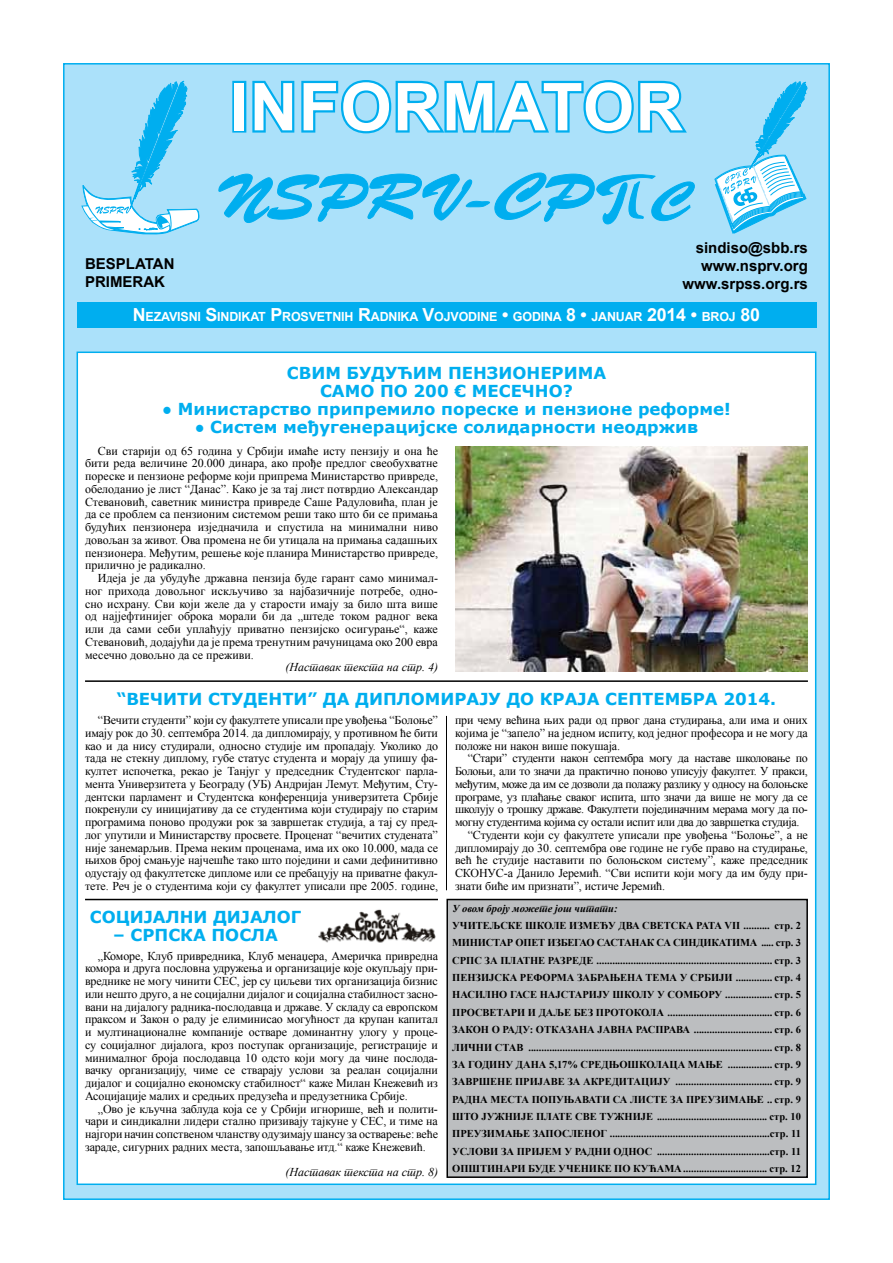
<style>
.page{position:relative;width:893px;height:1263px;background:#fff}
.page>*{position:absolute;margin:0;border:0;box-sizing:border-box;transform-origin:0 0}
.t1{font:700 66px "Arial";letter-spacing:.02em;color:#fff}
.t2{font:700 16.5px/18px "Verdana";color:#00aeef;text-align:center}
.t3{font:700 15px/18px "Arial";color:#000}
.t4{font:700 12.6px "Arial";letter-spacing:-.015em;color:#fff}
.t5{font:12px/12.8px "Times New Roman";letter-spacing:-.01em;color:#000;text-align:justify}
.t6{font:12px "Times New Roman";letter-spacing:-.03em;color:#000}
.t7{font:italic 12px "Times New Roman";color:#000}
.t8{font:700 10.5px/17.4px "Times New Roman";color:#000;text-align:justify}
.t9{font:italic 700 10.5px "Times New Roman";color:#000}
.s1{font-size:18px}
</style>
<div class="page">
<div style="left:63px;top:63px;width:767px;height:1137px;background:#abe1fa;border:2px solid #00aeef"></div>
<div style="left:77px;top:351px;width:739px;height:834px;background:#fff;border:2px solid #00aeef"></div>
<svg style="left:218px;top:173px;width:477px;height:51px"></svg>
<svg style="left:82px;top:80px;width:117px;height:154px"></svg>
<div style="left:232px;top:81px;width:14px;height:52px;border:4px solid #00aeef"></div>
<svg style="left:250px;top:63px;width:441px;height:71px"></svg>
<div style="left:77px;top:302px;width:739px;height:25px;background:#00aeef"></div>
<svg style="left:714px;top:81px;width:93px;height:153px"></svg>
<hr style="left:85px;top:680px;width:723px;height:2px;background:#000">
<hr style="left:446px;top:716px;width:1px;height:174px;background:#000">
<div style="left:447px;top:899px;width:360px;height:278px;background:#bcbec0"></div>
<div style="left:446px;top:899px;width:362px;height:279px;border:2px solid #000"></div>
<img style="left:455px;top:446px;width:353px;height:226px">
<img style="left:318px;top:909px;width:118px;height:34px">
<hr style="left:85px;top:899px;width:353px;height:1px;background:#000">
<p class="t3" style="left:85px;top:255px;width:91px">BESPLATAN<br>PRIMERAK</p>
<h1 class="t1" style="left:230px;top:64px;width:455px">INFORMATOR</h1>
<p class="t3" style="left:683px;top:239px;width:127px;text-align:right">sindiso@sbb.rs www.nsprv.org www.srpss.org.rs</p>
<p class="t4" style="left:133px;top:308px;width:629px"><span class="s1">N</span>EZAVISNI <span class="s1">S</span>INDIKAT <span class="s1">P</span>ROSVETNIH <span class="s1">R</span>ADNIKA <span class="s1">V</span>OJVODINE <span class="s1">•</span> GODINA <span class="s1">8</span> <span class="s1">•</span> JANUAR <span class="s1">2014</span> <span class="s1">•</span> BROJ <span class="s1">80</span></p>
<h2 class="t2" style="left:287px;top:363px;width:321px">СВИМ БУДУЋИМ ПЕНЗИОНЕРИМА<br>САМО ПО 200 € МЕСЕЧНО?</h2>
<h2 class="t2" style="left:162px;top:399px;width:570px">● Министарство припремило пореске и пензионе реформе!</h2>
<h2 class="t2" style="left:195px;top:417px;width:505px">● Систем међугенерацијске солидарности неодржив</h2>
<p class="t5" style="left:85px;top:444px;width:354px;text-indent:13px">Сви старији од 65 година у Србији имаће исту пензију и она ће бити реда величине 20.000 динара, ако прође предлог свеобухватне пореске и пензионе реформе који припрема Министарство привреде, обелоданио је лист “Данас”. Како је за тај лист потврдио Александар Стевановић, саветник министра привреде Саше Радуловића, план је да се проблем са пензионим системом реши тако што би се примања будућих пензионера изједначила и спустила на минимални ниво довољан за живот. Ова промена не би утицала на примања садашњих пензионера. Међутим, решење које планира Министарство привреде, прилично је радикално.</p>
<p class="t5" style="left:85px;top:571px;width:354px;text-indent:13px">Идеја је да убудуће државна пензија буде гарант само минимал&shy;ног прихода довољног искључиво за најбазичније потребе, одно&shy;сно исхрану. Сви који желе да у старости имају за било шта више од најјефтинијег оброка морали би да „штеде током радног века или да сами себи уплаћују приватно пензијско осигурање“, каже Стевановић, додајући да је према тренутним рачуницама око 200 евра месечно довољно да се преживи.</p>
<p class="t7" style="left:285px;top:659px;width:154px">(Наставак текста на стр. 4)</p>
<h2 class="t2" style="left:117px;top:690px;width:449px">“ВЕЧИТИ СТУДЕНТИ” ДА ДИПЛОМИРАЈУ ДО краја</h2>
<h2 class="t2" style="left:605px;top:690px;width:173px">СЕПТЕМБРА 2014.</h2>
<p class="t5" style="left:85px;top:714px;width:354px;text-indent:13px">“Вечити студенти” који су факултете уписали пре увођења “Болоње” имају рок до 30. септембра 2014. да дипломирају, у противном ће бити као и да нису студирали, односно студије им пропадају. Уколико до тада не стекну диплому, губе статус студента и морају да упишу фа&shy;култет испочетка, рекао је Танјуг у председник Студентског парла&shy;мента Универзитета у Београду (УБ) Андријан Лемут. Међутим, Сту&shy;дентски парламент и Студентска конференција универзитета Србије покренули су иницијативу да се студентима који студирају по старим програмима поново продужи рок за завршетак студија, а тај су пред&shy;лог упутили и Министарству просвете. Проценат “вечитих студената” није занемарљив. Према неким проценама, има их око 10.000, мада се њихов број смањује најчешће тако што поједини и сами дефинитивно одустају од факултетске дипломе или се пребацују на приватне факул&shy;тете. Реч је о студентима који су факултет уписали пре 2005. године,</p>
<p class="t5" style="left:455px;top:713px;width:354px">при чему већина њих ради од првог дана студирања, али има и оних којима је “запело” на једном испиту, код једног професора и не могу да положе ни након више покушаја.</p>
<p class="t6" style="left:468px;top:750px;width:342px">“Стари” студенти након септембра могу да наставе школовање по</p>
<p class="t6" style="left:455px;top:763px;width:354px">Болоњи, али то значи да практично поново уписују факултет. У пракси,</p>
<p class="t6" style="left:455px;top:776px;width:354px">међутим, може да им се дозволи да полажу разлику у односу на болоњске</p>
<p class="t6" style="left:455px;top:788px;width:354px">програме, уз плаћање сваког испита, што значи да више не могу да се</p>
<p class="t6" style="left:455px;top:801px;width:354px">школују о трошку државе. Факултети појединачним мерама могу да по-</p>
<p class="t6" style="left:455px;top:814px;width:346px">могну студентима којима су остали испит или два до завршетка студија.</p>
<p class="t5" style="left:468px;top:828px;width:342px">“Студенти који су факултете уписали пре увођења “Болоње”, а не</p>
<p class="t5" style="left:455px;top:841px;width:354px">дипломирају до 30. септембра ове године не губе право на студирање,</p>
<p class="t5" style="left:455px;top:854px;width:354px">већ ће студије наставити по болоњском систему”, каже председник</p>
<p class="t5" style="left:455px;top:866px;width:354px">СКОНУС-а Данило Јеремић. “Сви испити који могу да им буду при-</p>
<p class="t5" style="left:455px;top:879px;width:212px">знати биће им признати”, истиче Јеремић.</p>
<h2 class="t2" style="left:90px;top:907px;width:213px">СОЦИЈАЛНИ ДИЈАЛОГ</h2>
<h2 class="t2" style="left:113px;top:925px;width:31px">– српс</h2>
<h2 class="t2" style="left:180px;top:925px;width:46px">ка посла</h2>
<p class="t5" style="left:85px;top:949px;width:354px;text-indent:13px">„Коморе, Клуб привредника, Клуб менаџера, Америчка привредна комора и друга пословна удружења и организације које окупљају при&shy;вреднике не могу чинити СЕС, јер су циљеви тих организација бизнис или нешто друго, а не социјални дијалог и социјална стабилност засно&shy;вани на дијалогу радника-послодавца и државе. У складу са европском праксом и Закон о раду је елиминисао могућност да крупан капитал и мултинационалне компаније остваре доминантну улогу у проце&shy;су социјалног дијалога, кроз поступак организације, регистрације и минималног броја послодавца 10 одсто који могу да чине послода&shy;вачку организацију, чиме се стварају услови за реалан социјални дијалог и социјално економску стабилност“ каже Милан Кнежевић из Асоцијације малих и средњих предузећа и предузетника Србије.</p>
<p class="t5" style="left:85px;top:1102px;width:354px;text-indent:13px">„Ово је кључна заблуда која се у Србији игнорише, већ и полити&shy;чари и синдикални лидери стално призивају тајкуне у СЕС, и тиме на најгори начин сопственом чланству одузимају шансу за остварење: веће зараде, сигурних радних места, запошљавање итд.“ каже Кнежевић.</p>
<p class="t7" style="left:285px;top:1164px;width:154px">(Наставак текста на стр. 8)</p>
<p class="t9" style="left:452px;top:901px;width:167px">У овом броју можете још читати:</p>
<p class="t8" style="left:452px;top:916px;width:350px">УЧИТЕЉСКЕ ШКОЛЕ ИЗМЕЂУ ДВА СВЕТСКА РАТА VII .......... стр. 2<br>МИНИСТАР ОПЕТ ИЗБЕГАО САСТАНАК СА СИНДИКАТИМА ..... стр. 3<br>СРПС ЗА ПЛАТНЕ РАЗРЕДЕ ................................................................... стр. 3<br>ПЕНЗИЈСКА РЕФОРМА ЗАБРАЊЕНА ТЕМА У СРБИЈИ .............. стр. 4<br>НАСИЛНО ГАСЕ НАЈСТАРИЈУ ШКОЛУ У СОМБОРУ .................. стр. 5<br>ПРОСВЕТАРИ И ДАЉЕ БЕЗ ПРОТОКОЛА ........................................ стр. 6<br>ЗАКОН О РАДУ: ОТКАЗАНА ЈАВНА РАСПРАВА .............................. стр. 6<br>ЛИЧНИ СТАВ ............................................................................................. стр. 8<br>ЗА ГОДИНУ ДАНА 5,17% СРЕДЊОШКОЛАЦА МАЊЕ ................. стр. 9<br>ЗАВРШЕНЕ ПРИЈАВЕ ЗА АКРЕДИТАЦИЈУ ..................................... стр. 9<br>РАДНА МЕСТА ПОПУЊАВАТИ СА ЛИСТЕ ЗА ПРЕУЗИМАЊЕ .. стр. 9<br>ШТО ЈУЖНИЈЕ ПЛАТЕ СВЕ ТУЖНИЈЕ .......................................... стр. 10<br>ПРЕУЗИМАЊЕ ЗАПОСЛЕНОГ .............................................................стр. 11<br>УСЛОВИ ЗА ПРИЈЕМ У РАДНИ ОДНОС ...........................................стр. 11<br>ОПШТИНАРИ БУДЕ УЧЕНИКЕ ПО КУЋАМА................................ стр. 12</p>
</div>
